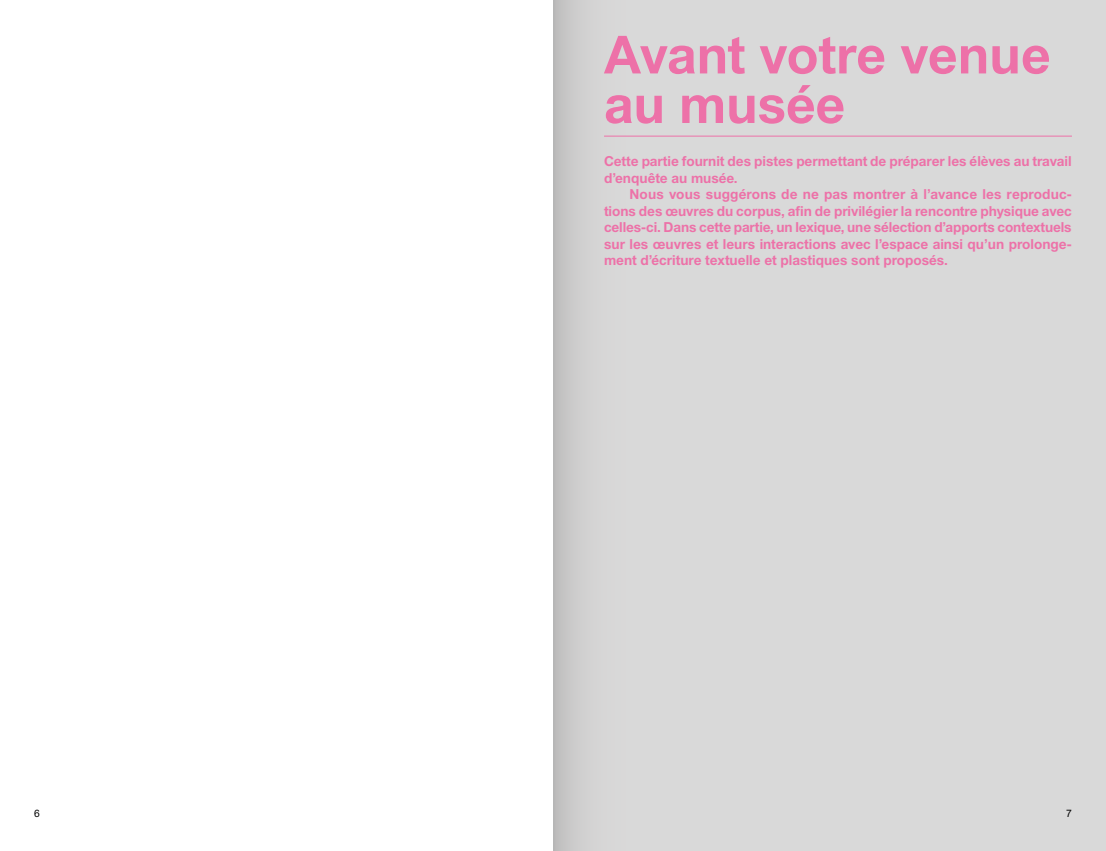
<style>
.page{position:relative;width:1106px;height:851px;background:#fff}
.page>*{position:absolute;margin:0;border:0;box-sizing:border-box;transform-origin:0 0}
.t1{font:700 52.5px/49.5px "Union";letter-spacing:-.005em;color:#ed71a8}
.t2{font:700 13.8px/16.5px "Union";color:#ed71a8}
.t3{font:10.35px "Union";color:#000}
</style>
<div class="page">
<div style="left:553px;top:0;width:553px;height:850px;background:#d9d9d9"></div>
<hr style="left:604px;top:136px;width:467px;height:1px;background:#ed71a8">
<h1 class="t1" style="left:604px;top:30px;width:448px">Avant votre venue au musée</h1>
<p class="t2" style="left:604px;top:153px;width:469px">Cette partie fournit des pistes permettant de préparer les élèves au travail d’enquête au musée.</p>
<p class="t2" style="left:604px;top:186px;width:469px;text-align:justify;text-indent:26px">Nous vous suggérons de ne pas montrer à l’avance les reproduc&shy;tions des œuvres du corpus, afin de privilégier la rencontre physique avec celles-ci. Dans cette partie, un lexique, une sélection d’apports contextuels sur les œuvres et leurs interactions avec l’espace ainsi qu’un prolonge&shy;ment d’écriture textuelle et plastiques sont proposés.</p>
<p class="t3" style="left:34px;top:807px;width:7px">6</p>
<p class="t3" style="left:1066px;top:807px;width:7px">7</p>
</div>
